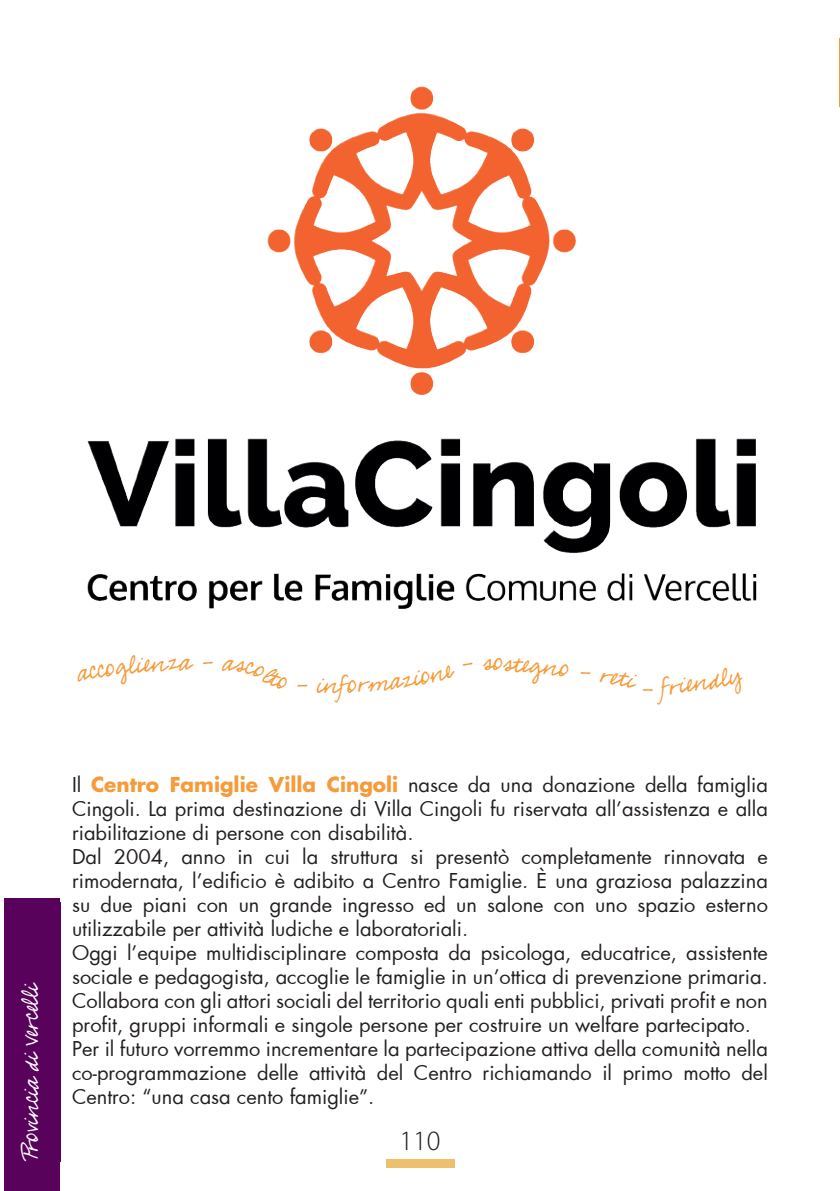
<style>
.page{position:relative;width:840px;height:1191px;background:#fff}
.page>*{position:absolute;margin:0;border:0;box-sizing:border-box;transform-origin:0 0}
.t1{font:300 28px "Myriad Pro";color:#231f20}
.t2{font:26px "Milko";color:#f59b3a}
.t3{font:24px "Milko";color:#fff}
.t4{font:20px/24px "Futura";color:#231f20}
.s1{font-family:"Futura LT";font-weight:700;color:#f59b3a}
</style>
<div class="page">
<div style="left:386px;top:1159px;width:68px;height:8px;background:#edc06d"></div>
<div style="left:4px;top:898px;width:56px;height:293px;background:#58025b"></div>
<img style="left:87px;top:86px;width:670px;height:523px">
<hr style="left:839px;top:38px;width:1px;height:68px;background:#f59b3a">
<p class="t3" style="left:13px;top:1162px;width:181px;rotate:-90deg">Provincia di Vercelli</p>
<h2 class="t2" style="left:323px;top:666px;width:18px">n</h2>
<p class="t4" style="left:72px;top:772px;width:697px">Il <span class="s1">Centro Famiglie Villa Cingoli</span> nasce da una donazione della famiglia Cingoli. La prima destinazione di Villa Cingoli fu riservata all’assistenza e alla riabilitazione di persone con disabilità.<br>Dal 2004, anno in cui la struttura si presentò completamente rinnovata e rimodernata, l’edificio è adibito a Centro Famiglie. È una graziosa palazzina su due piani con un grande ingresso ed un salone con uno spazio esterno utilizzabile per attività ludiche e laboratoriali.<br>Oggi l’equipe multidisciplinare composta da psicologa, educatrice, assistente sociale e pedagogista, accoglie le famiglie in un’ottica di prevenzione primaria.<br>Collabora con gli attori sociali del territorio quali enti pubblici, privati profit e non profit, gruppi informali e singole persone per costruire un welfare partecipato.<br>Per il futuro vorremmo incrementare la partecipazione attiva della comunità nella co-programmazione delle attività del Centro richiamando il primo motto del Centro: “una casa cento famiglie”.</p>
<h1 class="t1" style="left:399px;top:1125px;width:42px">110</h1>
</div>
